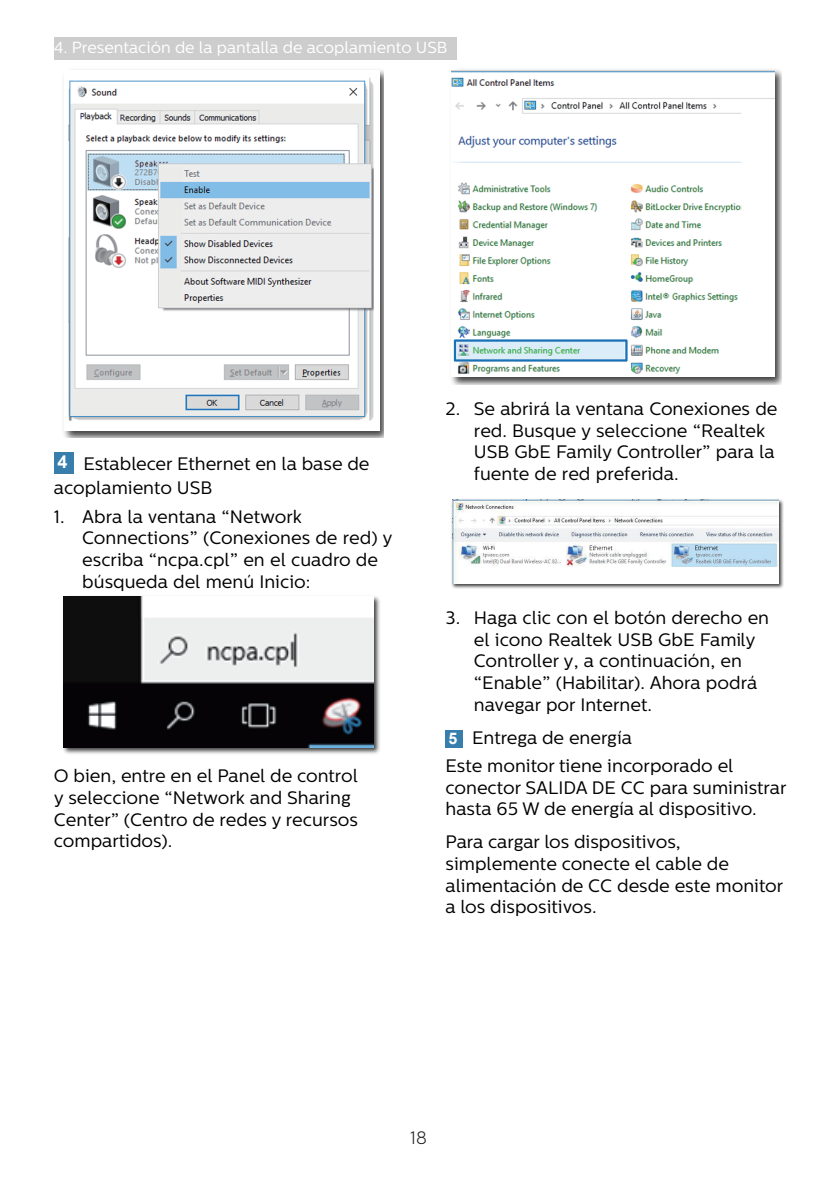
<style>
.page{position:relative;width:840px;height:1191px;background:#fff}
.page>*{position:absolute;margin:0;border:0;box-sizing:border-box;transform-origin:0 0}
.chapter-paragraph{font:18px/21.6px "Centrale Sans";color:#000}
.Heading_4{font:18px/24.2px "Centrale Sans";color:#000}
.t1{font:300 18px "Centrale Sans";color:#231f20}
.t2{font:700 18px "Arial";color:#fff}
.t3{font:16px "Centrale Sans";color:#fff}
.t4{font:700 16px "Arial";color:#fff}
</style>
<div class="page">
<div style="left:54px;top:37px;width:402px;height:23px;background:#cdcdcd"></div>
<img style="left:64px;top:70px;width:319px;height:367px">
<img style="left:64px;top:71px;width:315px;height:360px">
<div style="left:54px;top:452px;width:20px;height:22px;background:#377eac"></div>
<img style="left:63px;top:596px;width:317px;height:158px">
<img style="left:63px;top:596px;width:310px;height:151px">
<img style="left:451px;top:69px;width:330px;height:315px">
<img style="left:451px;top:71px;width:322px;height:306px">
<img style="left:451px;top:499px;width:331px;height:90px">
<img style="left:452px;top:499px;width:326px;height:84px">
<div style="left:445px;top:730px;width:17px;height:17px;background:#377eac"></div>
<p class="t3" style="left:54px;top:38px;width:395px">4. Presentación de la pantalla de acoplamiento USB</p>
<p class="t2" style="left:57px;top:450px;width:12px">4</p>
<p class="Heading_4" style="left:54px;top:451px;width:317px;text-indent:29px">Establecer Ethernet en la base de acoplamiento USB</p>
<p class="chapter-paragraph" style="left:82px;top:506px;width:312px;text-indent:-28px">1. Abra la ventana “Network<br>Connections” (Conexiones de red) y escriba “ncpa.cpl” en el cuadro de búsqueda del menú Inicio:</p>
<p class="chapter-paragraph" style="left:54px;top:765px;width:305px">O bien, entre en el Panel de control y seleccione “Network and Sharing<br>Center” (Centro de redes y recursos compartidos).</p>
<p class="chapter-paragraph" style="left:473px;top:398px;width:305px;text-indent:-28px">2. Se abrirá la ventana Conexiones de red. Busque y seleccione “Realtek<br>USB GbE Family Controller” para la fuente de red preferida.</p>
<p class="chapter-paragraph" style="left:473px;top:607px;width:296px;text-indent:-28px">3. Haga clic con el botón derecho en el icono Realtek USB GbE Family<br>Controller y, a continuación, en “Enable” (Habilitar). Ahora podrá navegar por Internet.</p>
<p class="t4" style="left:448px;top:727px;width:10px">5</p>
<p class="Heading_4" style="left:472px;top:725px;width:161px">Entrega de energía</p>
<p class="chapter-paragraph" style="left:445px;top:755px;width:342px">Este monitor tiene incorporado el conector SALIDA DE CC para suministrar hasta 65 W de energía al dispositivo.</p>
<p class="chapter-paragraph" style="left:445px;top:831px;width:339px">Para cargar los dispositivos, simplemente conecte el cable de alimentación de CC desde este monitor a los dispositivos.</p>
<p class="t1" style="left:410px;top:1127px;width:18px">18</p>
</div>
